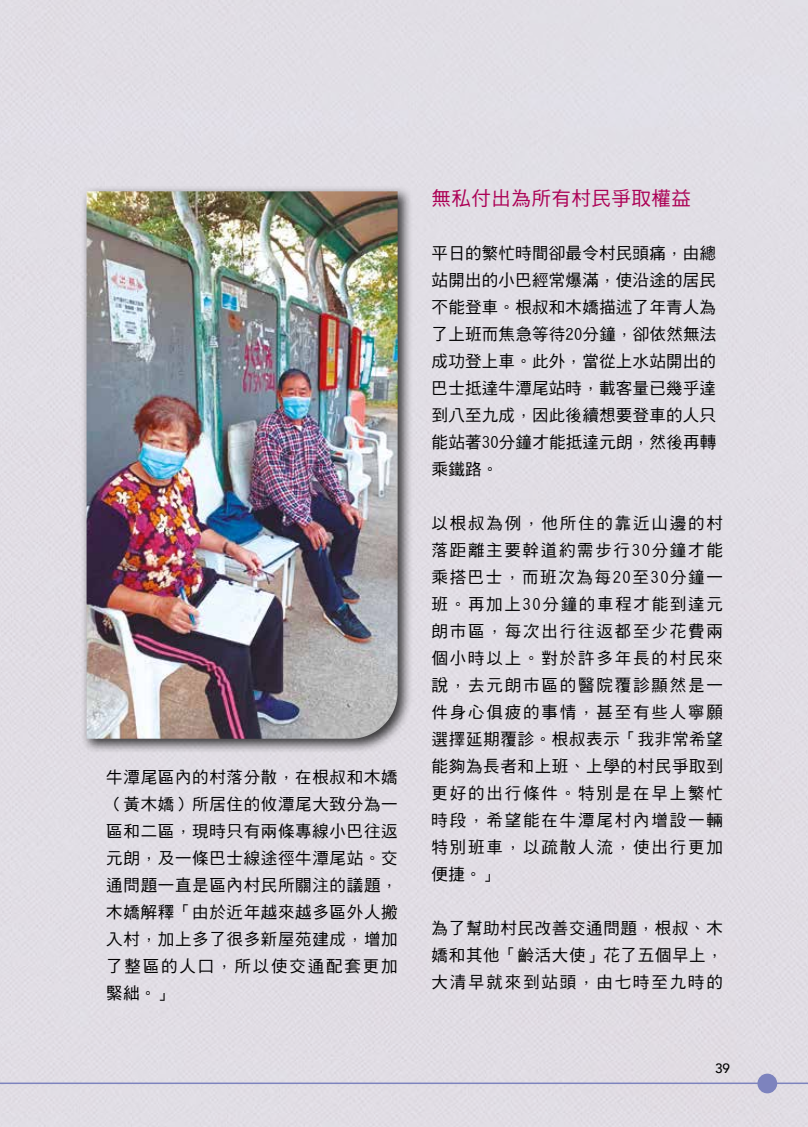
<style>
.page{position:relative;width:808px;height:1127px;background:#e1dde5}
.page>*{position:absolute;margin:0;border:0;box-sizing:border-box;transform-origin:0 0}
.t1{font:19.5px "DF Hei Md HKSCS U";letter-spacing:.025em;color:#ac0055}
.t2{font:16.5px/27px "DF Hei Md HKSCS U";letter-spacing:.04em;color:#000;text-align:justify}
.t3{font:500 13.5px "Avenir";color:#000}
</style>
<div class="page">
<hr style="left:0;top:1082px;width:808px;height:2px;background:#7d83be">
<div style="left:757px;top:1073px;width:20px;height:20px;background:#7d83be;border-radius:50%"></div>
<div style="left:81px;top:186px;width:331px;height:567px;background:#000;opacity:.75"></div>
<img style="left:87px;top:191px;width:311px;height:548px">
<p class="t2" style="left:106px;top:763px;width:293px">牛潭尾區內的村落分散，在根叔和木嬌（黃木嬌）所居住的攸潭尾大致分為一區和二區，現時只有兩條專線小巴往返元朗，及一條巴士線途徑牛潭尾站。交通問題一直是區內村民所關注的議題，木嬌解釋「由於近年越來越多區外人搬入村，加上多了很多新屋苑建成，增加了整區的人口，所以使交通配套更加緊絀。」</p>
<p class="t1" style="left:432px;top:188px;width:261px">無私付出為所有村民爭取權益</p>
<p class="t2" style="left:432px;top:240px;width:286px">平日的繁忙時間卻最令村民頭痛，由總站開出的小巴經常爆滿，使沿途的居民不能登車。根叔和木嬌描述了年青人為了上班而焦急等待20分鐘，卻依然無法成功登上車。此外，當從上水站開出的巴士抵達牛潭尾站時，載客量已幾乎達到八至九成，因此後續想要登車的人只能站著30分鐘才能抵達元朗，然後再轉乘鐵路。</p>
<p class="t2" style="left:432px;top:509px;width:293px">以根叔為例，他所住的靠近山邊的村落距離主要幹道約需步行30分鐘才能乘搭巴士，而班次為每20至30分鐘一班。再加上30分鐘的車程才能到達元朗市區，每次出行往返都至少花費兩個小時以上。對於許多年長的村民來說，去元朗市區的醫院覆診顯然是一件身心俱疲的事情，甚至有些人寧願選擇延期覆診。根叔表示「我非常希望能夠為長者和上班、上學的村民爭取到更好的出行條件。特別是在早上繁忙時段，希望能在牛潭尾村內增設一輛特別班車，以疏散人流，使出行更加便捷。」</p>
<p class="t2" style="left:432px;top:914px;width:293px">為了幫助村民改善交通問題，根叔、木嬌和其他「齡活大使」花了五個早上，大清早就來到站頭，由七時至九時的</p>
<p class="t3" style="left:715px;top:1056px;width:17px">39</p>
</div>
